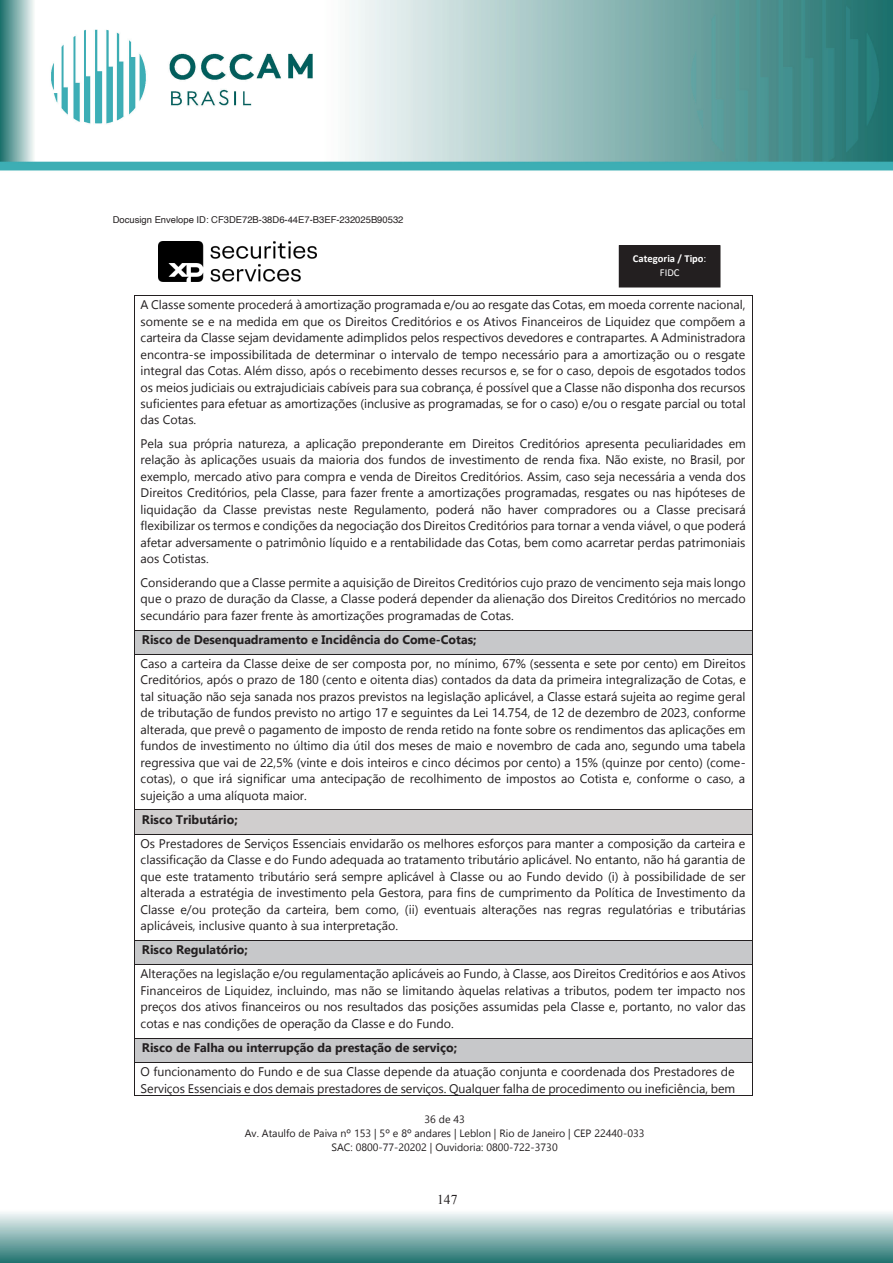
<style>
.page{position:relative;width:893px;height:1263px;background:#fff}
.page>*{position:absolute;margin:0;border:0;box-sizing:border-box;transform-origin:0 0}
.t1{font:13.5px "Times New Roman";color:#231f20}
.t2{font:12.45px/16.5px "Gadugi";color:#231f20;text-align:justify}
.t3{font:10.65px/14.1px "Gadugi";color:#231f20;text-align:center}
.t4{font:700 10.65px/14.9px "Calibri";color:#fff;text-align:center}
.t5{font:9.45px "Helvetica";color:#231f20}
.s1{font-weight:400}
.s2{font-weight:700}
</style>
<div class="page">
<img style="left:0;top:0;width:893px;height:1263px">
<div style="left:619px;top:246px;width:101px;height:41px;background:#231f20"></div>
<div style="left:619px;top:245px;width:101px;height:42px;border:1px solid #231f20"></div>
<img style="left:158px;top:241px;width:158px;height:41px">
<hr style="left:135px;top:295px;width:617px;height:1px;background:#231f20">
<hr style="left:134px;top:296px;width:1px;height:334px;background:#231f20">
<hr style="left:752px;top:296px;width:1px;height:334px;background:#231f20">
<div style="left:141px;top:630px;width:605px;height:24px;background:#c7c8ca"></div>
<hr style="left:135px;top:630px;width:617px;height:1px;background:#231f20">
<svg style="left:134px;top:630px;width:1px;height:24px"></svg>
<hr style="left:135px;top:654px;width:617px;height:1px;background:#231f20">
<svg style="left:752px;top:630px;width:1px;height:24px"></svg>
<hr style="left:134px;top:654px;width:1px;height:156px;background:#231f20">
<hr style="left:752px;top:654px;width:1px;height:156px;background:#231f20">
<div style="left:141px;top:810px;width:605px;height:24px;background:#d0cece"></div>
<hr style="left:135px;top:810px;width:617px;height:1px;background:#231f20">
<svg style="left:134px;top:810px;width:1px;height:24px"></svg>
<hr style="left:135px;top:834px;width:617px;height:1px;background:#231f20">
<svg style="left:752px;top:810px;width:1px;height:24px"></svg>
<hr style="left:134px;top:834px;width:1px;height:106px;background:#231f20">
<hr style="left:752px;top:834px;width:1px;height:106px;background:#231f20">
<div style="left:141px;top:941px;width:605px;height:23px;background:#c7c8ca"></div>
<hr style="left:135px;top:940px;width:617px;height:1px;background:#231f20">
<svg style="left:134px;top:940px;width:1px;height:25px"></svg>
<hr style="left:135px;top:964px;width:617px;height:1px;background:#231f20">
<svg style="left:752px;top:940px;width:1px;height:25px"></svg>
<hr style="left:134px;top:965px;width:1px;height:73px;background:#231f20">
<hr style="left:752px;top:965px;width:1px;height:73px;background:#231f20">
<div style="left:141px;top:1038px;width:605px;height:24px;background:#c7c8ca"></div>
<hr style="left:135px;top:1038px;width:617px;height:1px;background:#231f20">
<div style="left:141px;top:1062px;width:605px;height:17px;background:#fff"></div>
<div style="left:141px;top:1079px;width:605px;height:16px;background:#fff"></div>
<svg style="left:134px;top:1038px;width:1px;height:24px"></svg>
<hr style="left:135px;top:1062px;width:617px;height:1px;background:#231f20">
<svg style="left:752px;top:1038px;width:1px;height:24px"></svg>
<hr style="left:134px;top:1062px;width:1px;height:33px;background:#231f20">
<hr style="left:135px;top:1095px;width:617px;height:1px;background:#231f20">
<hr style="left:752px;top:1062px;width:1px;height:33px;background:#231f20">
<div style="left:110px;top:213px;width:297px;height:14px;background:#fff"></div>
<p class="t5" style="left:113px;top:213px;width:292px">Docusign Envelope ID: CF3DE72B-38D6-44E7-B3EF-232025B90532</p>
<p class="t4" style="left:633px;top:251px;width:75px">Categoria / Tipo<span class="s1">:<br>FIDC</span></p>
<p class="t2" style="left:141px;top:297px;width:607px">A Classe somente procederá à amortização programada e/ou ao resgate das Cotas, em moeda corrente nacional, somente se e na medida em que os Direitos Creditórios e os Ativos Financeiros de Liquidez que compõem a carteira da Classe sejam devidamente adimplidos pelos respectivos devedores e contrapartes. A Administradora encontra-se impossibilitada de determinar o intervalo de tempo necessário para a amortização ou o resgate integral das Cotas. Além disso, após o recebimento desses recursos e, se for o caso, depois de esgotados todos os meios judiciais ou extrajudiciais cabíveis para sua cobrança, é possível que a Classe não disponha dos recursos suficientes para efetuar as amortizações (inclusive as programadas, se for o caso) e/ou o resgate parcial ou total das Cotas.</p>
<p class="t2" style="left:141px;top:435px;width:607px">Pela sua própria natureza, a aplicação preponderante em Direitos Creditórios apresenta peculiaridades em relação às aplicações usuais da maioria dos fundos de investimento de renda fixa. Não existe, no Brasil, por exemplo, mercado ativo para compra e venda de Direitos Creditórios. Assim, caso seja necessária a venda dos Direitos Creditórios, pela Classe, para fazer frente a amortizações programadas, resgates ou nas hipóteses de liquidação da Classe previstas neste Regulamento, poderá não haver compradores ou a Classe precisará flexibilizar os termos e condições da negociação dos Direitos Creditórios para tornar a venda viável, o que poderá afetar adversamente o patrimônio líquido e a rentabilidade das Cotas, bem como acarretar perdas patrimoniais aos Cotistas.</p>
<p class="t2" style="left:141px;top:574px;width:607px">Considerando que a Classe permite a aquisição de Direitos Creditórios cujo prazo de vencimento seja mais longo que o prazo de duração da Classe, a Classe poderá depender da alienação dos Direitos Creditórios no mercado secundário para fazer frente às amortizações programadas de Cotas.</p>
<p class="t2" style="left:141px;top:627px;width:607px;line-height:24.2px"><span class="s2">Risco de Desenquadramento e Incidência do Come-Cotas;<br></span>Caso a carteira da Classe deixe de ser composta por, no mínimo, 67% (sessenta e sete por cento) em Direitos</p>
<p class="t2" style="left:141px;top:672px;width:607px">Creditórios, após o prazo de 180 (cento e oitenta dias) contados da data da primeira integralização de Cotas, e tal situação não seja sanada nos prazos previstos na legislação aplicável, a Classe estará sujeita ao regime geral de tributação de fundos previsto no artigo 17 e seguintes da Lei 14.754, de 12 de dezembro de 2023, conforme alterada, que prevê o pagamento de imposto de renda retido na fonte sobre os rendimentos das aplicações em fundos de investimento no último dia útil dos meses de maio e novembro de cada ano, segundo uma tabela regressiva que vai de 22,5% (vinte e dois inteiros e cinco décimos por cento) a 15% (quinze por cento) (come&shy;cotas), o que irá significar uma antecipação de recolhimento de impostos ao Cotista e, conforme o caso, a sujeição a uma alíquota maior.</p>
<p class="t2" style="left:141px;top:807px;width:606px;line-height:24.2px"><span class="s2">Risco Tributário;<br></span>Os Prestadores de Serviços Essenciais envidarão os melhores esforços para manter a composição da carteira e</p>
<p class="t2" style="left:141px;top:851px;width:607px">classificação da Classe e do Fundo adequada ao tratamento tributário aplicável. No entanto, não há garantia de que este tratamento tributário será sempre aplicável à Classe ou ao Fundo devido (i) à possibilidade de ser alterada a estratégia de investimento pela Gestora, para fins de cumprimento da Política de Investimento da Classe e/ou proteção da carteira, bem como, (ii) eventuais alterações nas regras regulatórias e tributárias aplicáveis, inclusive quanto à sua interpretação.</p>
<p class="t2" style="left:141px;top:938px;width:607px;line-height:24.2px"><span class="s2">Risco Regulatório;<br></span>Alterações na legislação e/ou regulamentação aplicáveis ao Fundo, à Classe, aos Direitos Creditórios e aos Ativos</p>
<p class="t2" style="left:141px;top:982px;width:607px">Financeiros de Liquidez, incluindo, mas não se limitando àquelas relativas a tributos, podem ter impacto nos preços dos ativos financeiros ou nos resultados das posições assumidas pela Classe e, portanto, no valor das cotas e nas condições de operação da Classe e do Fundo.</p>
<p class="t2" style="left:141px;top:1035px;width:596px;line-height:24px"><span class="s2">Risco de Falha ou interrupção da prestação de serviço;<br></span>O funcionamento do Fundo e de sua Classe depende da atuação conjunta e coordenada dos Prestadores de</p>
<p class="t2" style="left:141px;top:1080px;width:596px">Serviços Essenciais e dos demais prestadores de serviços. Qualquer falha de procedimento ou ineficiência, bem</p>
<p class="t3" style="left:245px;top:1112px;width:401px">36 de 43<br>Av. Ataulfo de Paiva nº 153 | 5º e 8º andares | Leblon | Rio de Janeiro | CEP 22440-033<br>SAC: 0800-77-20202 | Ouvidoria: 0800-722-3730</p>
<p class="t1" style="left:437px;top:1190px;width:22px">147</p>
</div>
